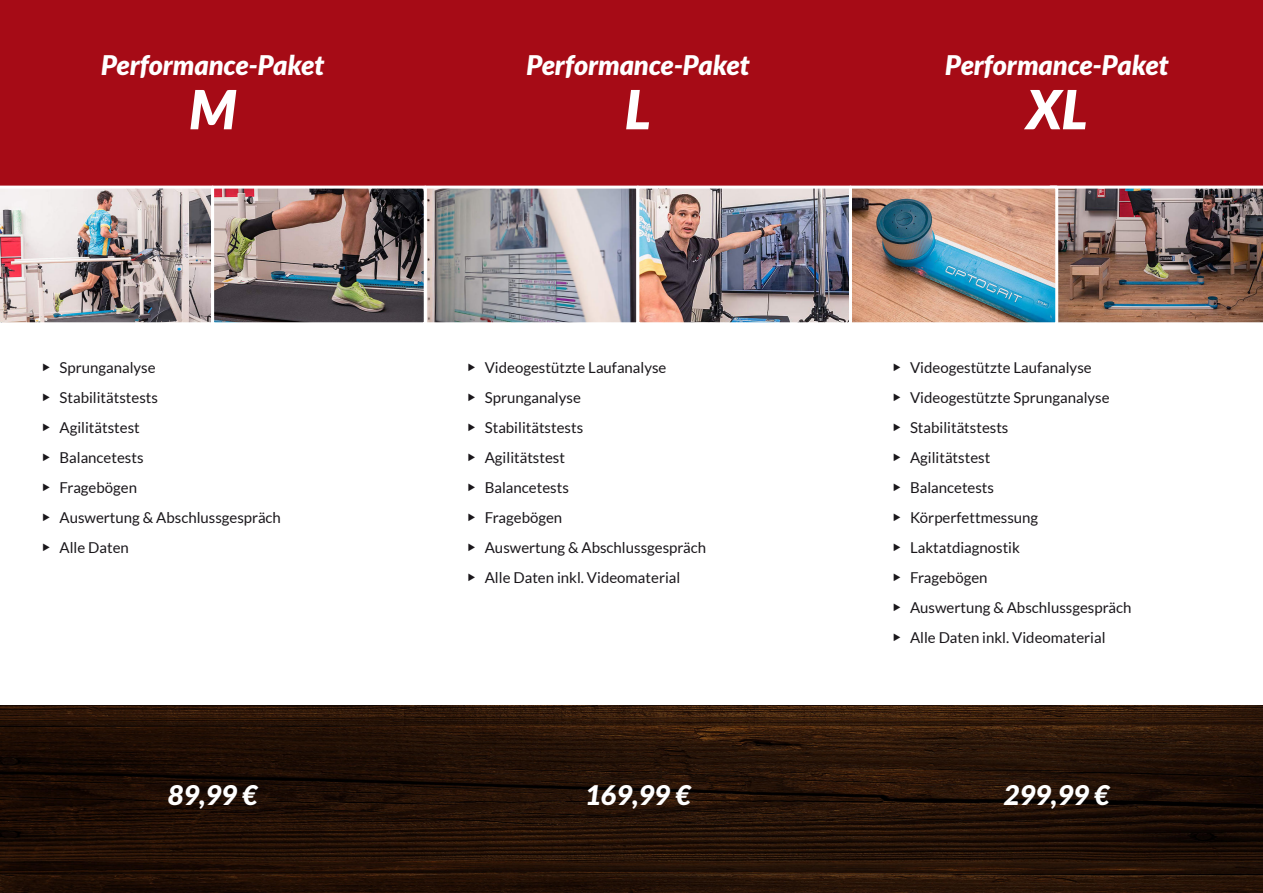
<style>
.page{position:relative;width:1263px;height:893px;background:#fff}
.page>*{position:absolute;margin:0;border:0;box-sizing:border-box;transform-origin:0 0}
.t1{font:italic 900 54px "Lato";color:#fff}
.t2{font:italic 900 27px "Lato";color:#fff}
.t3{font:15px/30px "Lato";color:#1a171b}
.s1{font-family:"Lucida Grande";font-size:9px}
</style>
<div class="page">
<div style="left:0;top:0;width:1263px;height:187px;background:#a60b16"></div>
<img style="left:0;top:706px;width:1263px;height:187px">
<img style="left:215px;top:190px;width:834px;height:131px">
<img style="left:0;top:186px;width:211px;height:137px">
<div style="left:424px;top:186px;width:215px;height:139px;border:3px solid #fff"></div>
<div style="left:636px;top:186px;width:216px;height:139px;border:3px solid #fff"></div>
<img style="left:1049px;top:186px;width:214px;height:137px">
<div style="left:211px;top:186px;width:216px;height:139px;border:3px solid #fff"></div>
<div style="left:849px;top:186px;width:209px;height:139px;border:3px solid #fff"></div>
<h2 class="t2" style="left:101px;top:54px;width:225px">Performance-Paket</h2>
<h1 class="t1" style="left:189px;top:86px;width:48px">M</h1>
<p class="t3" style="left:43px;top:353px;width:240px"><span class="s1">▶</span> Sprunganalyse<br><span class="s1">▶</span> Stabilitätstests<br><span class="s1">▶</span> Agilitätstest<br><span class="s1">▶</span> Balancetests<br><span class="s1">▶</span> Fragebögen<br><span class="s1">▶</span> Auswertung &amp; Abschlussgespräch <span class="s1">▶</span> Alle Daten</p>
<h2 class="t2" style="left:168px;top:783px;width:91px">89,99 €</h2>
<h2 class="t2" style="left:526px;top:54px;width:225px">Performance-Paket</h2>
<h1 class="t1" style="left:625px;top:86px;width:27px">L</h1>
<p class="t3" style="left:468px;top:353px;width:240px"><span class="s1">▶</span> Videogestützte Laufanalyse<br><span class="s1">▶</span> Sprunganalyse<br><span class="s1">▶</span> Stabilitätstests<br><span class="s1">▶</span> Agilitätstest<br><span class="s1">▶</span> Balancetests<br><span class="s1">▶</span> Fragebögen<br><span class="s1">▶</span> Auswertung &amp; Abschlussgespräch <span class="s1">▶</span> Alle Daten inkl. Videomaterial</p>
<h2 class="t2" style="left:585px;top:783px;width:107px">169,99 €</h2>
<h2 class="t2" style="left:945px;top:54px;width:225px">Performance-Paket</h2>
<h1 class="t1" style="left:1026px;top:86px;width:63px">XL</h1>
<p class="t3" style="left:893px;top:353px;width:240px"><span class="s1">▶</span> Videogestützte Laufanalyse<br><span class="s1">▶</span> Videogestützte Sprunganalyse<br><span class="s1">▶</span> Stabilitätstests<br><span class="s1">▶</span> Agilitätstest<br><span class="s1">▶</span> Balancetests<br><span class="s1">▶</span> Körperfettmessung<br><span class="s1">▶</span> Laktatdiagnostik<br><span class="s1">▶</span> Fragebögen<br><span class="s1">▶</span> Auswertung &amp; Abschlussgespräch <span class="s1">▶</span> Alle Daten inkl. Videomaterial</p>
<h2 class="t2" style="left:1004px;top:783px;width:107px">299,99 €</h2>
</div>
